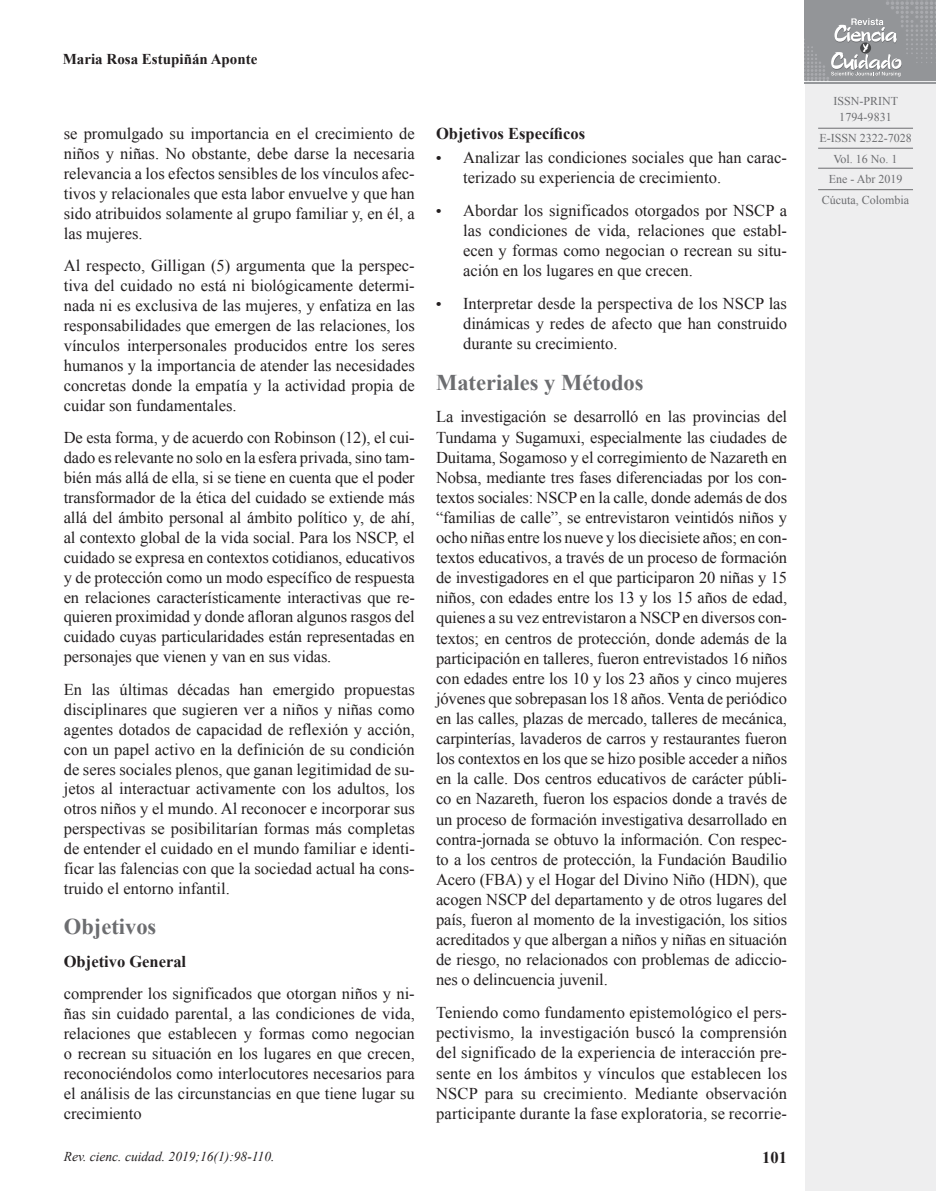
<style>
.page{position:relative;width:936px;height:1191px;background:#fff}
.page>*{position:absolute;margin:0;border:0;box-sizing:border-box;transform-origin:0 0}
.t1{font:700 22.5px "Times New Roman";color:#6c6d70}
.t2{font:16.5px/20px "Times New Roman";color:#231f20;text-align:justify}
.t3{font:700 16.5px "Times New Roman";color:#231f20}
.t4{font:700 15px "Times New Roman";color:#231f20}
.t5{font:italic 13.5px "Times New Roman";color:#231f20}
.t6{font:12px/20.7px "Times New Roman";color:#6c6d70;text-align:center}
.s1{font-weight:700;font-size:15px}
</style>
<div class="page">
<div style="left:805px;top:0;width:130px;height:1191px;background:#eeeeef"></div>
<hr style="left:818px;top:128px;width:94px;height:1px;background:#6c6d70">
<hr style="left:818px;top:148px;width:94px;height:1px;background:#6c6d70">
<hr style="left:818px;top:168px;width:94px;height:1px;background:#6c6d70">
<hr style="left:818px;top:189px;width:94px;height:1px;background:#6c6d70">
<svg style="left:804px;top:0;width:132px;height:84px;background:#9e9fa2"></svg>
<p class="t4" style="left:63px;top:49px;width:196px">Maria Rosa Estupiñán Aponte</p>
<p class="t2" style="left:64px;top:123px;width:352px">se promulgado su importancia en el crecimiento de niños y niñas. No obstante, debe darse la necesaria relevancia a los efectos sensibles de los vínculos afec&shy;tivos y relacionales que esta labor envuelve y que han sido atribuidos solamente al grupo familiar y, en él, a las mujeres.</p>
<p class="t2" style="left:64px;top:255px;width:352px">Al respecto, Gilligan (5) argumenta que la perspec&shy;tiva del cuidado no está ni biológicamente determi&shy;nada ni es exclusiva de las mujeres, y enfatiza en las responsabilidades que emergen de las relaciones, los vínculos interpersonales producidos entre los seres humanos y la importancia de atender las necesidades concretas donde la empatía y la actividad propia de cuidar son fundamentales.</p>
<p class="t2" style="left:64px;top:427px;width:352px">De esta forma, y de acuerdo con Robinson (12), el cui&shy;dado es relevante no solo en la esfera privada, sino tam&shy;bién más allá de ella, si se tiene en cuenta que el poder transformador de la ética del cuidado se extiende más allá del ámbito personal al ámbito político y, de ahí, al contexto global de la vida social. Para los NSCP, el cuidado se expresa en contextos cotidianos, educativos y de protección como un modo específico de respuesta en relaciones característicamente interactivas que re&shy;quieren proximidad y donde afloran algunos rasgos del cuidado cuyas particularidades están representadas en personajes que vienen y van en sus vidas.</p>
<p class="t2" style="left:64px;top:679px;width:352px">En las últimas décadas han emergido propuestas disciplinares que sugieren ver a niños y niñas como agentes dotados de capacidad de reflexión y acción, con un papel activo en la definición de su condición de seres sociales plenos, que ganan legitimidad de su&shy;jetos al interactuar activamente con los adultos, los otros niños y el mundo. Al reconocer e incorporar sus perspectivas se posibilitarían formas más completas de entender el cuidado en el mundo familiar e identi&shy;ficar las falencias con que la sociedad actual ha cons&shy;truido el entorno infantil.</p>
<h1 class="t1" style="left:64px;top:910px;width:94px">Objetivos</h1>
<p class="t3" style="left:64px;top:949px;width:124px">Objetivo General</p>
<p class="t2" style="left:64px;top:983px;width:352px">comprender los significados que otorgan niños y ni&shy;ñas sin cuidado parental, a las condiciones de vida, relaciones que establecen y formas como negocian o recrean su situación en los lugares en que crecen, reconociéndolos como interlocutores necesarios para el análisis de las circunstancias en que tiene lugar su crecimiento</p>
<p class="t5" style="left:64px;top:1147px;width:212px">Rev. cienc. cuidad. 2019;16(1):98-110.</p>
<p class="t3" style="left:436px;top:122px;width:150px">Objetivos Específicos</p>
<p class="t2" style="left:463px;top:147px;width:325px;text-indent:-27px"><span class="s1">•</span> Analizar las condiciones sociales que han carac&shy;terizado su experiencia de crecimiento.</p>
<p class="t2" style="left:463px;top:200px;width:325px;text-indent:-27px"><span class="s1">•</span> Abordar los significados otorgados por NSCP a las condiciones de vida, relaciones que establ&shy;ecen y formas como negocian o recrean su situ&shy;ación en los lugares en que crecen.</p>
<p class="t2" style="left:463px;top:293px;width:325px;text-indent:-27px"><span class="s1">•</span> Interpretar desde la perspectiva de los NSCP las dinámicas y redes de afecto que han construido durante su crecimiento.</p>
<h1 class="t1" style="left:436px;top:366px;width:209px">Materiales y Métodos</h1>
<p class="t2" style="left:436px;top:406px;width:352px">La investigación se desarrolló en las provincias del Tundama y Sugamuxi, especialmente las ciudades de Duitama, Sogamoso y el corregimiento de Nazareth en Nobsa, mediante tres fases diferenciadas por los con&shy;textos sociales: NSCP en la calle, donde además de dos “familias de calle”, se entrevistaron veintidós niños y ocho niñas entre los nueve y los diecisiete años; en con&shy;textos educativos, a través de un proceso de formación de investigadores en el que participaron 20 niñas y 15 niños, con edades entre los 13 y los 15 años de edad, quienes a su vez entrevistaron a NSCP en diversos con&shy;textos; en centros de protección, donde además de la participación en talleres, fueron entrevistados 16 niños con edades entre los 10 y los 23 años y cinco mujeres jóvenes que sobrepasan los 18 años. Venta de periódico en las calles, plazas de mercado, talleres de mecánica, carpinterías, lavaderos de carros y restaurantes fueron los contextos en los que se hizo posible acceder a niños en la calle. Dos centros educativos de carácter públi&shy;co en Nazareth, fueron los espacios donde a través de un proceso de formación investigativa desarrollado en contra-jornada se obtuvo la información. Con respec&shy;to a los centros de protección, la Fundación Baudilio Acero (FBA) y el Hogar del Divino Niño (HDN), que acogen NSCP del departamento y de otros lugares del país, fueron al momento de la investigación, los sitios acreditados y que albergan a niños y niñas en situación de riesgo, no relacionados con problemas de adiccio&shy;nes o delincuencia juvenil.</p>
<p class="t2" style="left:436px;top:1002px;width:352px">Teniendo como fundamento epistemológico el pers&shy;pectivismo, la investigación buscó la comprensión del significado de la experiencia de interacción pre&shy;sente en los ámbitos y vínculos que establecen los NSCP para su crecimiento. Mediante observación participante durante la fase exploratoria, se recorrie-</p>
<p class="t3" style="left:762px;top:1146px;width:26px">101</p>
<p class="t6" style="left:833px;top:92px;width:66px;line-height:16.5px">ISSN-PRINT<br>1794-9831</p>
<p class="t6" style="left:819px;top:127px;width:94px">E-ISSN 2322-7028<br>Vol. 16 No. 1<br>Ene - Abr 2019<br>Cúcuta, Colombia</p>
</div>
